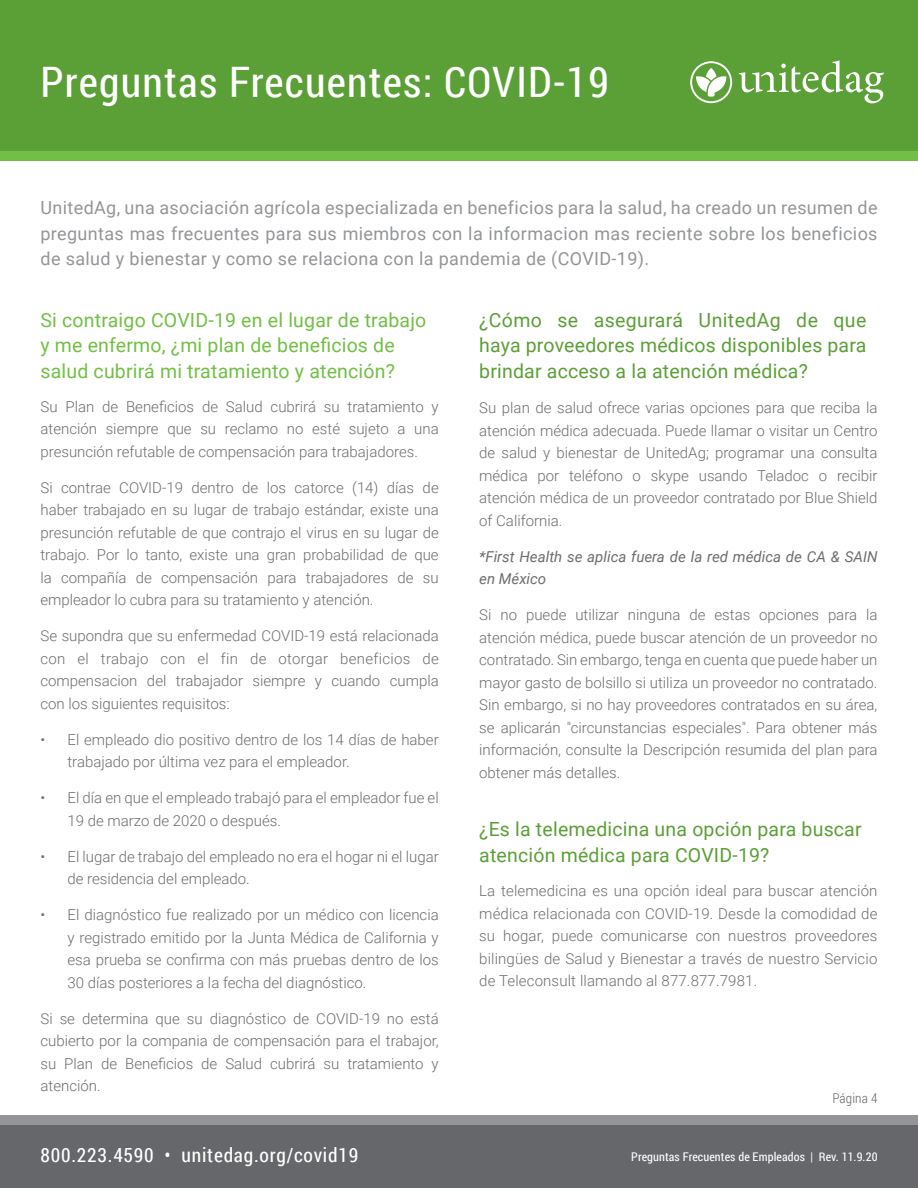
<style>
.page{position:relative;width:918px;height:1188px;background:#fff}
.page>*{position:absolute;margin:0;border:0;box-sizing:border-box;transform-origin:0 0}
.t1{font:42px "Roboto Condensed";letter-spacing:.03em;color:#fff}
.t2{font:19.5px/25.5px "Roboto";letter-spacing:.01em;color:#5b9f37;text-align:justify}
.t3{font:19.5px/25.5px "Roboto";letter-spacing:.01em;color:#71bf44}
.t4{font:19.5px "Roboto Condensed";letter-spacing:.04em;color:#fff}
.t5{font:18px/25.5px "Roboto";letter-spacing:.02em;color:#939598;text-align:justify}
.t6{font:300 15px/22.5px "Roboto";color:#6c6d70;text-align:justify}
.t7{font:italic 15px/22.5px "Roboto";color:#6c6d70}
.t8{font:300 13.5px "Roboto Condensed";letter-spacing:.01em;color:#6c6d70}
.t9{font:12px "Roboto Condensed";letter-spacing:.01em;color:#fff}
</style>
<div class="page">
<div style="left:0;top:0;width:918px;height:151px;background:#5b9f37"></div>
<div style="left:0;top:151px;width:918px;height:9px;background:#71bf44"></div>
<svg style="left:690px;top:61px;width:42px;height:42px"></svg>
<svg style="left:739px;top:60px;width:145px;height:43px"></svg>
<div style="left:0;top:1125px;width:918px;height:63px;background:#66676a"></div>
<div style="left:0;top:1116px;width:918px;height:9px;background:#939598"></div>
<p class="t1" style="left:40px;top:53px;width:570px">Preguntas Frecuentes: COVID-19</p>
<p class="t5" style="left:40px;top:194px;width:839px">UnitedAg, una asociación agrícola especializada en beneficios para la salud, ha creado un resumen de preguntas mas frecuentes para sus miembros con la informacion mas reciente sobre los beneficios de salud y bienestar y como se relaciona con la pandemia de (COVID-19).</p>
<p class="t3" style="left:40px;top:306px;width:387px">Si contraigo COVID-19 en el lugar de trabajo y me enfermo, ¿mi plan de beneficios de salud cubrirá mi tratamiento y atención?</p>
<p class="t6" style="left:40px;top:395px;width:400px">Su Plan de Beneficios de Salud cubrirá su tratamiento y atención siempre que su reclamo no esté sujeto a una presunción refutable de compensación para trabajadores.</p>
<p class="t6" style="left:40px;top:476px;width:400px">Si contrae COVID-19 dentro de los catorce (14) días de haber trabajado en su lugar de trabajo estándar, existe una presunción refutable de que contrajo el virus en su lugar de trabajo. Por lo tanto, existe una gran probabilidad de que la compañía de compensación para trabajadores de su empleador lo cubra para su tratamiento y atención.</p>
<p class="t6" style="left:40px;top:624px;width:400px">Se supondra que su enfermedad COVID-19 está relacionada con el trabajo con el fin de otorgar beneficios de compensacion del trabajador siempre y cuando cumpla con los siguientes requisitos:</p>
<p class="t6" style="left:68px;top:728px;width:373px;text-indent:-27px">• El empleado dio positivo dentro de los 14 días de haber trabajado por última vez para el empleador.</p>
<p class="t6" style="left:68px;top:786px;width:373px;text-indent:-27px">• El día en que el empleado trabajó para el empleador fue el<br>19 de marzo de 2020 o después.</p>
<p class="t6" style="left:68px;top:845px;width:373px;text-indent:-27px">• El lugar de trabajo del empleado no era el hogar ni el lugar de residencia del empleado.</p>
<p class="t6" style="left:68px;top:903px;width:373px;text-indent:-27px">• El diagnóstico fue realizado por un médico con licencia y registrado emitido por la Junta Médica de California y esa prueba se confirma con más pruebas dentro de los 30 días posteriores a la fecha del diagnóstico.</p>
<p class="t6" style="left:40px;top:1007px;width:400px">Si se determina que su diagnóstico de COVID-19 no está cubierto por la compania de compensación para el trabajor, su Plan de Beneficios de Salud cubrirá su tratamiento y atención.</p>
<p class="t2" style="left:479px;top:306px;width:389px">¿Cómo se asegurará UnitedAg de que haya proveedores médicos disponibles para brindar acceso a la atención médica?</p>
<p class="t6" style="left:479px;top:396px;width:400px">Su plan de salud ofrece varias opciones para que reciba la atención médica adecuada. Puede llamar o visitar un Centro de salud y bienestar de UnitedAg; programar una consulta médica por teléfono o skype usando Teladoc o recibir atención médica de un proveedor contratado por Blue Shield of California.</p>
<p class="t7" style="left:479px;top:544px;width:400px">*First Health se aplica fuera de la red médica de CA &amp; SAIN en México</p>
<p class="t6" style="left:479px;top:603px;width:400px">Si no puede utilizar ninguna de estas opciones para la atención médica, puede buscar atención de un proveedor no contratado. Sin embargo, tenga en cuenta que puede haber un mayor gasto de bolsillo si utiliza un proveedor no contratado.<br>Sin embargo, si no hay proveedores contratados en su área, se aplicarán "circunstancias especiales". Para obtener más información, consulte la Descripción resumida del plan para obtener más detalles.</p>
<p class="t2" style="left:479px;top:816px;width:384px">¿Es la telemedicina una opción para buscar atención médica para COVID-19?</p>
<p class="t6" style="left:479px;top:879px;width:400px">La telemedicina es una opción ideal para buscar atención médica relacionada con COVID-19. Desde la comodidad de su hogar, puede comunicarse con nuestros proveedores bilingües de Salud y Bienestar a través de nuestro Servicio de Teleconsult llamando al 877.877.7981.</p>
<p class="t8" style="left:832px;top:1089px;width:47px">Página 4</p>
<p class="t4" style="left:40px;top:1141px;width:319px">800.223.4590 • unitedag.org/covid19</p>
<p class="t9" style="left:631px;top:1149px;width:248px">Preguntas Frecuentes de Empleados | Rev. 11.9.20</p>
</div>
